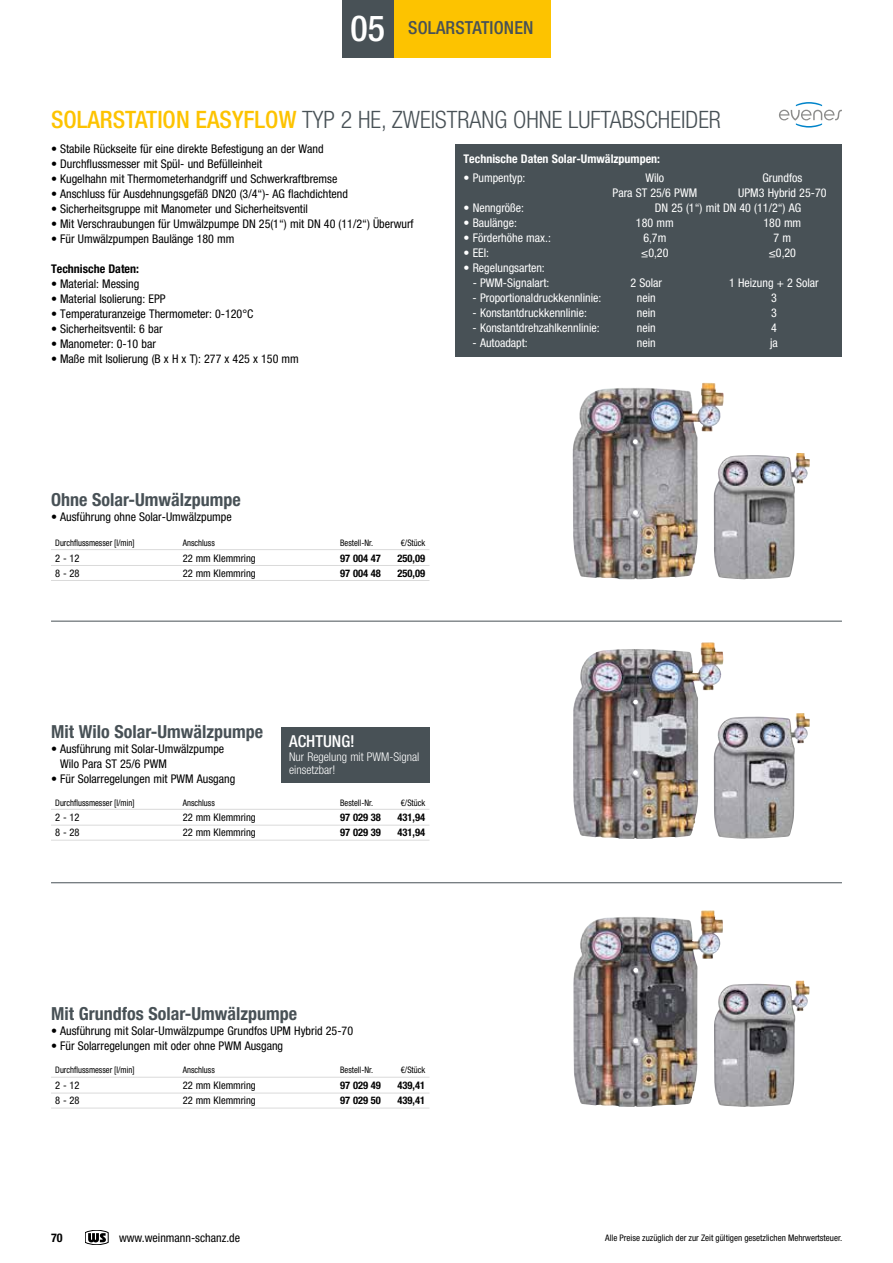
<style>
.page{position:relative;width:893px;height:1263px;background:#fff}
.page>*{position:absolute;margin:0;border:0;box-sizing:border-box;transform-origin:0 0}
.t1{font:300 condensed 24px "Helvetica Neue LT Pro";color:#485156}
.t2{font:700 condensed 18px "Helvetica Neue LT Pro";color:#485156}
.t3{font:500 condensed 18px "Helvetica Neue LT Pro";letter-spacing:.01em;color:#485156}
.t4{font:500 condensed 16.5px "Helvetica Neue LT Pro";color:#fff}
.t5{font:condensed 12px/15px "Helvetica Neue LT Pro";color:#000}
.t6{font:condensed 12px "Helvetica Neue LT Pro";color:#fff}
.t7{font:300 condensed 12px/13.5px "Helvetica Neue LT Pro";color:#fff}
.t8{font:700 condensed 12px "Helvetica Neue LT Pro";color:#fff}
.t9{font:700 condensed 12px "Helvetica Neue LT Pro";color:#000}
.t10{font:condensed 10.5px "Helvetica Neue LT Pro";color:#000}
.t11{font:700 condensed 10.5px "Helvetica Neue LT Pro";color:#000}
.t12{font:condensed 9px "Helvetica Neue LT Pro";color:#000;scale:.95 1}
.t13{font:condensed 9px "Helvetica Neue LT Pro";color:#000}
.s1{font-size:36px;color:#fff}
.s2{font-weight:500;color:#fdc300}
</style>
<div class="page">
<img style="left:573px;top:383px;width:130px;height:196px">
<img style="left:573px;top:642px;width:133px;height:197px">
<img style="left:573px;top:910px;width:140px;height:197px">
<img style="left:714px;top:453px;width:96px;height:126px">
<img style="left:714px;top:713px;width:96px;height:126px">
<img style="left:714px;top:980px;width:95px;height:127px">
<hr style="left:51px;top:549px;width:378px;height:1px;background:#dadada">
<hr style="left:51px;top:565px;width:378px;height:1px;background:#dadada">
<hr style="left:51px;top:580px;width:378px;height:1px;background:#dadada">
<hr style="left:51px;top:809px;width:378px;height:1px;background:#dadada">
<hr style="left:51px;top:825px;width:378px;height:1px;background:#dadada">
<hr style="left:51px;top:840px;width:378px;height:1px;background:#dadada">
<hr style="left:51px;top:1077px;width:378px;height:1px;background:#dadada">
<hr style="left:51px;top:1093px;width:378px;height:1px;background:#dadada">
<hr style="left:51px;top:1108px;width:378px;height:1px;background:#dadada">
<div style="left:281px;top:727px;width:148px;height:55px;background:#485156"></div>
<svg style="left:779px;top:102px;width:63px;height:26px"></svg>
<div style="left:455px;top:145px;width:387px;height:212px;background:#485156"></div>
<hr style="left:51px;top:621px;width:791px;height:1px;background:#485156">
<hr style="left:51px;top:882px;width:791px;height:1px;background:#485156">
<svg style="left:85px;top:1230px;width:23px;height:15px"></svg>
<div style="left:342px;top:0;width:209px;height:57px;background:#fdc300"></div>
<div style="left:342px;top:0;width:51px;height:57px;background:#485156"></div>
<h2 class="t3" style="left:350px;top:17px;width:185px"><span class="s1">05</span> SOLARSTATIONEN</h2>
<h1 class="t1" style="left:51px;top:105px;width:671px"><span class="s2">SOLARSTATION EASYFLOW</span> TYP 2 HE, ZWEISTRANG OHNE LUFTABSCHEIDER</h1>
<p class="t5" style="left:51px;top:141px;width:274px">• Stabile Rückseite für eine direkte Befestigung an der Wand</p>
<p class="t5" style="left:51px;top:156px;width:213px">• Durchflussmesser mit Spül- und Befülleinheit</p>
<p class="t5" style="left:51px;top:171px;width:288px">• Kugelhahn mit Thermometerhandgriff und Schwerkraftbremse</p>
<p class="t5" style="left:51px;top:186px;width:298px">• Anschluss für Ausdehnungsgefäß DN20 (3/4“)- AG flachdichtend</p>
<p class="t5" style="left:51px;top:201px;width:258px">• Sicherheitsgruppe mit Manometer und Sicherheitsventil</p>
<p class="t5" style="left:51px;top:216px;width:364px">• Mit Verschraubungen für Umwälzpumpe DN 25(1“) mit DN 40 (11/2“) Überwurf</p>
<p class="t5" style="left:51px;top:231px;width:185px">• Für Umwälzpumpen Baulänge 180 mm</p>
<p class="t9" style="left:51px;top:262px;width:90px">Technische Daten:</p>
<p class="t5" style="left:51px;top:276px;width:90px">• Material: Messing</p>
<p class="t5" style="left:51px;top:291px;width:116px">• Material Isolierung: EPP</p>
<p class="t5" style="left:51px;top:306px;width:204px">• Temperaturanzeige Thermometer: 0-120°C</p>
<p class="t5" style="left:51px;top:321px;width:113px">• Sicherheitsventil: 6 bar</p>
<p class="t5" style="left:51px;top:336px;width:106px">• Manometer: 0-10 bar</p>
<p class="t5" style="left:51px;top:351px;width:249px">• Maße mit Isolierung (B x H x T): 277 x 425 x 150 mm</p>
<p class="t8" style="left:463px;top:152px;width:198px">Technische Daten Solar-Umwälzpumpen:</p>
<p class="t6" style="left:463px;top:171px;width:64px">• Pumpentyp:</p>
<p class="t6" style="left:645px;top:171px;width:20px">Wilo</p>
<p class="t6" style="left:762px;top:171px;width:41px">Grundfos</p>
<p class="t6" style="left:613px;top:186px;width:86px">Para ST 25/6 PWM</p>
<p class="t6" style="left:738px;top:186px;width:90px">UPM3 Hybrid 25-70</p>
<p class="t6" style="left:463px;top:201px;width:62px">• Nenngröße:</p>
<p class="t6" style="left:655px;top:201px;width:148px">DN 25 (1“) mit DN 40 (11/2“) AG</p>
<p class="t6" style="left:463px;top:216px;width:55px">• Baulänge:</p>
<p class="t6" style="left:636px;top:216px;width:39px">180 mm</p>
<p class="t6" style="left:763px;top:216px;width:39px">180 mm</p>
<p class="t6" style="left:463px;top:231px;width:89px">• Förderhöhe max.:</p>
<p class="t6" style="left:643px;top:231px;width:25px">6,7m</p>
<p class="t6" style="left:774px;top:231px;width:19px">7 m</p>
<p class="t6" style="left:463px;top:246px;width:27px">• EEI:</p>
<p class="t6" style="left:641px;top:246px;width:29px">≤0,20</p>
<p class="t6" style="left:769px;top:246px;width:29px">≤0,20</p>
<p class="t6" style="left:463px;top:261px;width:83px">• Regelungsarten:</p>
<p class="t6" style="left:473px;top:276px;width:78px">- PWM-Signalart:</p>
<p class="t6" style="left:631px;top:276px;width:33px">2 Solar</p>
<p class="t6" style="left:729px;top:276px;width:91px">1 Heizung + 2 Solar</p>
<p class="t6" style="left:473px;top:291px;width:130px">- Proportionaldruckkennlinie:</p>
<p class="t6" style="left:637px;top:291px;width:20px">nein</p>
<p class="t6" style="left:771px;top:291px;width:7px">3</p>
<p class="t6" style="left:473px;top:306px;width:116px">- Konstantdruckkennlinie:</p>
<p class="t6" style="left:637px;top:306px;width:20px">nein</p>
<p class="t6" style="left:771px;top:306px;width:7px">3</p>
<p class="t6" style="left:473px;top:321px;width:129px">- Konstantdrehzahlkennlinie:</p>
<p class="t6" style="left:637px;top:321px;width:20px">nein</p>
<p class="t6" style="left:771px;top:321px;width:7px">4</p>
<p class="t6" style="left:473px;top:336px;width:57px">- Autoadapt:</p>
<p class="t6" style="left:637px;top:336px;width:20px">nein</p>
<p class="t6" style="left:770px;top:336px;width:9px">ja</p>
<h2 class="t2" style="left:51px;top:489px;width:191px">Ohne Solar-Umwälzpumpe</h2>
<p class="t5" style="left:51px;top:509px;width:182px">• Ausführung ohne Solar-Umwälzpumpe</p>
<p class="t12" style="left:55px;top:537px;width:85px">Durchflussmesser [l/min]</p>
<p class="t12" style="left:183px;top:537px;width:35px">Anschluss</p>
<p class="t12" style="left:340px;top:537px;width:36px">Bestell-Nr.</p>
<p class="t12" style="left:401px;top:537px;width:27px">€/Stück</p>
<p class="t10" style="left:55px;top:552px;width:26px">2 - 12</p>
<p class="t10" style="left:183px;top:552px;width:74px">22 mm Klemmring</p>
<p class="t11" style="left:340px;top:552px;width:42px">97 004 47</p>
<p class="t11" style="left:397px;top:552px;width:29px">250,09</p>
<p class="t10" style="left:55px;top:567px;width:26px">8 - 28</p>
<p class="t10" style="left:183px;top:567px;width:74px">22 mm Klemmring</p>
<p class="t11" style="left:340px;top:567px;width:42px">97 004 48</p>
<p class="t11" style="left:397px;top:567px;width:29px">250,09</p>
<h2 class="t2" style="left:51px;top:721px;width:214px">Mit Wilo Solar-Umwälzpumpe</h2>
<p class="t5" style="left:60px;top:741px;width:166px;text-indent:-9px">• Ausführung mit Solar-Umwälzpumpe<br>Wilo Para ST 25/6 PWM</p>
<p class="t5" style="left:51px;top:771px;width:186px">• Für Solarregelungen mit PWM Ausgang</p>
<h3 class="t4" style="left:289px;top:731px;width:67px">ACHTUNG!</h3>
<p class="t7" style="left:289px;top:750px;width:132px">Nur Regelung mit PWM-Signal einsetzbar!</p>
<p class="t12" style="left:55px;top:797px;width:85px">Durchflussmesser [l/min]</p>
<p class="t12" style="left:183px;top:797px;width:35px">Anschluss</p>
<p class="t12" style="left:340px;top:797px;width:36px">Bestell-Nr.</p>
<p class="t12" style="left:401px;top:797px;width:27px">€/Stück</p>
<p class="t10" style="left:55px;top:811px;width:26px">2 - 12</p>
<p class="t10" style="left:183px;top:811px;width:74px">22 mm Klemmring</p>
<p class="t11" style="left:340px;top:811px;width:42px">97 029 38</p>
<p class="t11" style="left:397px;top:811px;width:29px">431,94</p>
<p class="t10" style="left:55px;top:826px;width:26px">8 - 28</p>
<p class="t10" style="left:183px;top:826px;width:74px">22 mm Klemmring</p>
<p class="t11" style="left:340px;top:826px;width:42px">97 029 39</p>
<p class="t11" style="left:397px;top:826px;width:29px">431,94</p>
<h2 class="t2" style="left:51px;top:1003px;width:248px">Mit Grundfos Solar-Umwälzpumpe</h2>
<p class="t5" style="left:51px;top:1023px;width:304px">• Ausführung mit Solar-Umwälzpumpe Grundfos UPM Hybrid 25-70</p>
<p class="t5" style="left:51px;top:1038px;width:234px">• Für Solarregelungen mit oder ohne PWM Ausgang</p>
<p class="t12" style="left:55px;top:1065px;width:85px">Durchflussmesser [l/min]</p>
<p class="t12" style="left:183px;top:1065px;width:35px">Anschluss</p>
<p class="t12" style="left:340px;top:1065px;width:36px">Bestell-Nr.</p>
<p class="t12" style="left:401px;top:1065px;width:27px">€/Stück</p>
<p class="t10" style="left:55px;top:1079px;width:26px">2 - 12</p>
<p class="t10" style="left:183px;top:1079px;width:74px">22 mm Klemmring</p>
<p class="t11" style="left:340px;top:1079px;width:42px">97 029 49</p>
<p class="t11" style="left:397px;top:1079px;width:29px">439,41</p>
<p class="t10" style="left:55px;top:1094px;width:26px">8 - 28</p>
<p class="t10" style="left:183px;top:1094px;width:74px">22 mm Klemmring</p>
<p class="t11" style="left:340px;top:1094px;width:42px">97 029 50</p>
<p class="t11" style="left:397px;top:1094px;width:29px">439,41</p>
<p class="t9" style="left:51px;top:1230px;width:13px">70</p>
<p class="t5" style="left:119px;top:1230px;width:123px">www.weinmann-schanz.de</p>
<p class="t13" style="left:605px;top:1232px;width:239px">Alle Preise zuzüglich der zur Zeit gültigen gesetzlichen Mehrwertsteuer.</p>
</div>
